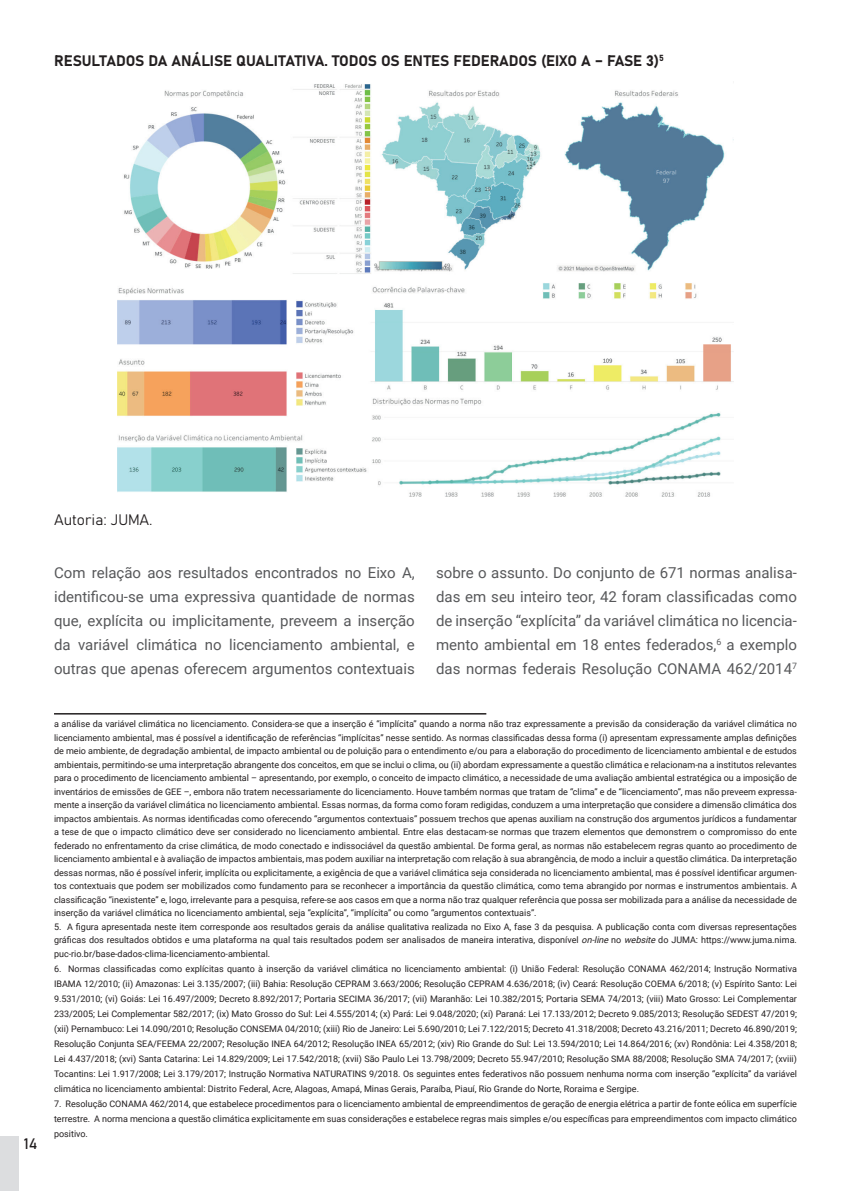
<style>
.page{position:relative;width:851px;height:1191px;background:#fff}
.page>*{position:absolute;margin:0;border:0;box-sizing:border-box;transform-origin:0 0}
.texto{font:15px/24px "Roboto";color:#57585a;text-align:justify}
.figura-titulo{font:15px "Bahnschrift";letter-spacing:-.005em;color:#231f20}
.figura-legenda{font:15px "Bahnschrift";color:#231f20}
.rodape{font:9px/13.5px "Roboto";color:#231f20;text-align:justify}
.s1{font-style:italic}
</style>
<div class="page">
<div style="left:0;top:1137px;width:19px;height:54px;background:#dcdddf"></div>
<img style="left:117px;top:84px;width:616px;height:412px">
<hr style="left:54px;top:713px;width:432px;height:1px;background:#231f20">
<p class="figura-titulo" style="left:54px;top:49px;width:611px">RESULTADOS DA ANÁLISE QUALITATIVA. TODOS OS ENTES FEDERADOS (EIXO A – FASE 3)<sup>5</sup></p>
<h1 class="figura-titulo" style="left:24px;top:1132px;width:15px">14</h1>
<p class="figura-legenda" style="left:54px;top:508px;width:100px">Autoria: JUMA.</p>
<p class="texto" style="left:54px;top:560px;width:362px">Com relação aos resultados encontrados no Eixo A, identificou-se uma expressiva quantidade de normas que, explícita ou implicitamente, preveem a inserção da variável climática no licenciamento ambiental, e outras que apenas oferecem argumentos contextuais</p>
<p class="texto" style="left:436px;top:560px;width:362px">sobre o assunto. Do conjunto de 671 normas analisa&shy;das em seu inteiro teor, 42 foram classificadas como de inserção “explícita” da variável climática no licencia&shy;mento ambiental em 18 entes federados,<sup>6</sup> a exemplo das normas federais Resolução CONAMA 462/2014<sup>7</sup></p>
<p class="rodape" style="left:54px;top:717px;width:744px">a análise da variável climática no licenciamento. Considera-se que a inserção é “implícita” quando a norma não traz expressamente a previsão da consideração da variável climática no licenciamento ambiental, mas é possível a identificação de referências “implícitas” nesse sentido. As normas classificadas dessa forma (i) apresentam expressamente amplas definições de meio ambiente, de degradação ambiental, de impacto ambiental ou de poluição para o entendimento e/ou para a elaboração do procedimento de licenciamento ambiental e de estudos ambientais, permitindo-se uma interpretação abrangente dos conceitos, em que se inclui o clima, ou (ii) abordam expressamente a questão climática e relacionam-na a institutos relevantes para o procedimento de licenciamento ambiental – apresentando, por exemplo, o conceito de impacto climático, a necessidade de uma avaliação ambiental estratégica ou a imposição de inventários de emissões de GEE –, embora não tratem necessariamente do licenciamento. Houve também normas que tratam de “clima” e de “licenciamento”, mas não preveem expressa&shy;mente a inserção da variável climática no licenciamento ambiental. Essas normas, da forma como foram redigidas, conduzem a uma interpretação que considere a dimensão climática dos impactos ambientais. As normas identificadas como oferecendo “argumentos contextuais” possuem trechos que apenas auxiliam na construção dos argumentos jurídicos a fundamentar a tese de que o impacto climático deve ser considerado no licenciamento ambiental. Entre elas destacam-se normas que trazem elementos que demonstrem o compromisso do ente federado no enfrentamento da crise climática, de modo conectado e indissociável da questão ambiental. De forma geral, as normas não estabelecem regras quanto ao procedimento de licenciamento ambiental e à avaliação de impactos ambientais, mas podem auxiliar na interpretação com relação à sua abrangência, de modo a incluir a questão climática. Da interpretação dessas normas, não é possível inferir, implícita ou explicitamente, a exigência de que a variável climática seja considerada no licenciamento ambiental, mas é possível identificar argumen&shy;tos contextuais que podem ser mobilizados como fundamento para se reconhecer a importância da questão climática, como tema abrangido por normas e instrumentos ambientais. A classificação “inexistente” e, logo, irrelevante para a pesquisa, refere-se aos casos em que a norma não traz qualquer referência que possa ser mobilizada para a análise da necessidade de inserção da variável climática no licenciamento ambiental, seja “explícita”, “implícita” ou como “argumentos contextuais”.</p>
<p class="rodape" style="left:54px;top:919px;width:744px">5. A figura apresentada neste item corresponde aos resultados gerais da análise qualitativa realizada no Eixo A, fase 3 da pesquisa. A publicação conta com diversas representações gráficas dos resultados obtidos e uma plataforma na qual tais resultados podem ser analisados de maneira interativa, disponível <span class="s1">on-line</span> no <span class="s1">website</span> do JUMA: https://www.juma.nima. puc-rio.br/base-dados-clima-licenciamento-ambiental.</p>
<p class="rodape" style="left:54px;top:961px;width:744px;line-height:15px">6. Normas classificadas como explícitas quanto à inserção da variável climática no licenciamento ambiental: (i) União Federal: Resolução CONAMA 462/2014; Instrução Normativa IBAMA 12/2010; (ii) Amazonas: Lei 3.135/2007; (iii) Bahia: Resolução CEPRAM 3.663/2006; Resolução CEPRAM 4.636/2018; (iv) Ceará: Resolução COEMA 6/2018; (v) Espírito Santo: Lei 9.531/2010; (vi) Goiás: Lei 16.497/2009; Decreto 8.892/2017; Portaria SECIMA 36/2017; (vii) Maranhão: Lei 10.382/2015; Portaria SEMA 74/2013; (viii) Mato Grosso: Lei Complementar 233/2005; Lei Complementar 582/2017; (ix) Mato Grosso do Sul: Lei 4.555/2014; (x) Pará: Lei 9.048/2020; (xi) Paraná: Lei 17.133/2012; Decreto 9.085/2013; Resolução SEDEST 47/2019; (xii) Pernambuco: Lei 14.090/2010; Resolução CONSEMA 04/2010; (xiii) Rio de Janeiro: Lei 5.690/2010; Lei 7.122/2015; Decreto 41.318/2008; Decreto 43.216/2011; Decreto 46.890/2019; Resolução Conjunta SEA/FEEMA 22/2007; Resolução INEA 64/2012; Resolução INEA 65/2012; (xiv) Rio Grande do Sul: Lei 13.594/2010; Lei 14.864/2016; (xv) Rondônia: Lei 4.358/2018; Lei 4.437/2018; (xvi) Santa Catarina: Lei 14.829/2009; Lei 17.542/2018; (xvii) São Paulo Lei 13.798/2009; Decreto 55.947/2010; Resolução SMA 88/2008; Resolução SMA 74/2017; (xviii)<br>Tocantins: Lei 1.917/2008; Lei 3.179/2017; Instrução Normativa NATURATINS 9/2018. Os seguintes entes federativos não possuem nenhuma norma com inserção “explícita” da variável climática no licenciamento ambiental: Distrito Federal, Acre, Alagoas, Amapá, Minas Gerais, Paraíba, Piauí, Rio Grande do Norte, Roraima e Sergipe.</p>
<p class="rodape" style="left:54px;top:1096px;width:744px;line-height:15px">7. Resolução CONAMA 462/2014, que estabelece procedimentos para o licenciamento ambiental de empreendimentos de geração de energia elétrica a partir de fonte eólica em superfície terrestre. A norma menciona a questão climática explicitamente em suas considerações e estabelece regras mais simples e/ou específicas para empreendimentos com impacto climático positivo.</p>
</div>
